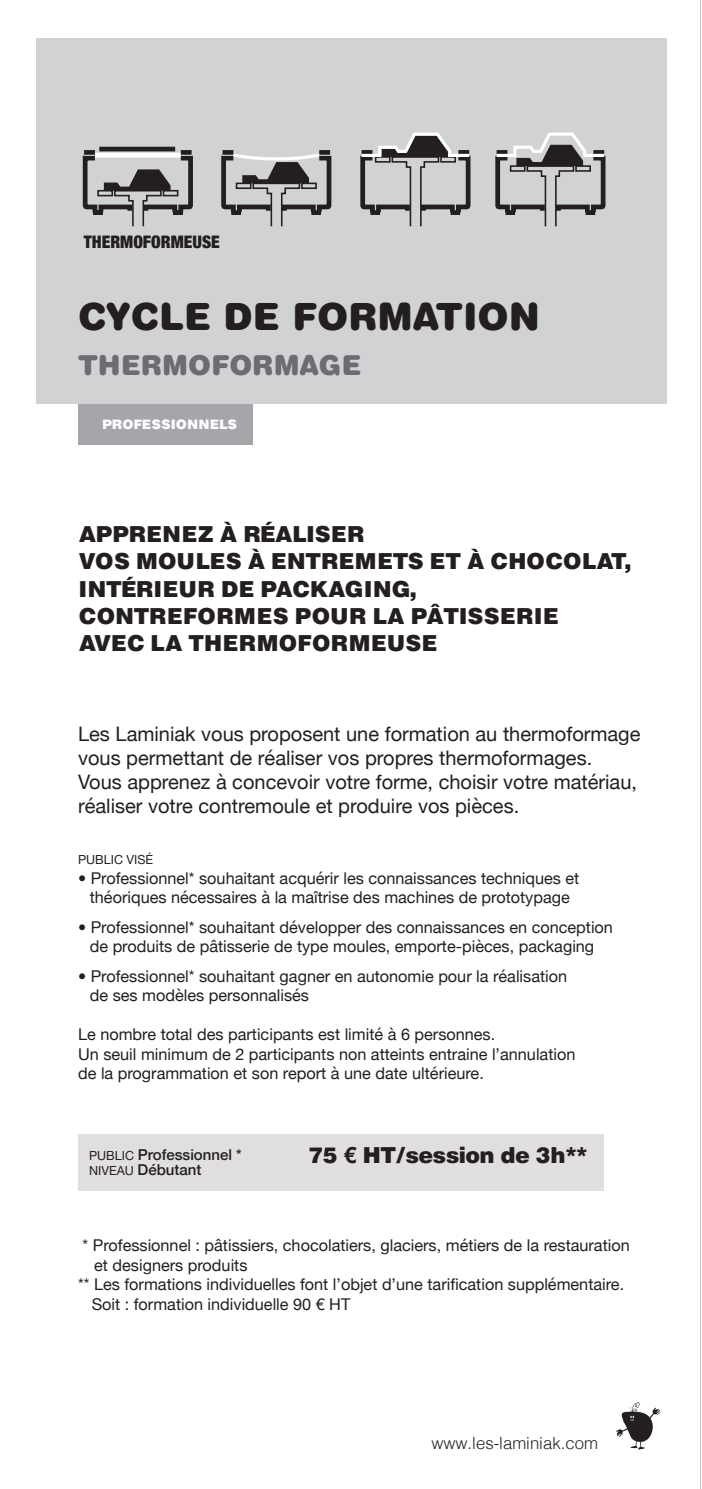
<style>
.page{position:relative;width:702px;height:1489px;background:#fff}
.page>*{position:absolute;margin:0;border:0;box-sizing:border-box;transform-origin:0 0}
.t1{font:900 37.5px "Helvetica Rounded";color:#231f20}
.t2{font:900 27.5px "Helvetica Rounded";color:#6c6d70}
.t3{font:900 22.5px/27px "Helvetica BQ";letter-spacing:.04em;color:#231f20}
.t4{font:900 22.5px "Helvetica BQ";color:#231f20}
.t5{font:20px/24px "Helvetica Neue";color:#231f20}
.t6{font:900 condensed 17.25px "Helvetica Neue";color:#231f20}
.t7{font:300 16.75px "Helvetica";color:#231f20}
.t8{font:16.25px/19.5px "Helvetica Neue";color:#231f20;text-align:center}
.t9{font:500 15px "Helvetica Neue";color:#231f20}
.t10{font:900 13.25px "Helvetica BQ";letter-spacing:.04em;color:#fff}
.t11{font:12.5px "Helvetica Neue";color:#231f20}
.s1{font-weight:300}
.s2{font-weight:400;font-size:12.5px}
.s3{font-family:"Helvetica Neue";font-weight:700}
</style>
<div class="page">
<svg style="left:700px;top:1px;width:1px;height:1487px"></svg>
<div style="left:78px;top:394px;width:174px;height:50px;background:#a5a6aa"></div>
<div style="left:37px;top:38px;width:630px;height:365px;background:#d1d2d4"></div>
<div style="left:78px;top:1134px;width:525px;height:56px;background:#e0dfde"></div>
<div style="left:84px;top:150px;width:11px;height:5px;background:#231f20"></div>
<div style="left:181px;top:150px;width:11px;height:5px;background:#231f20"></div>
<svg style="left:82px;top:153px;width:111px;height:74px"></svg>
<hr style="left:99px;top:147px;width:76px;height:4px;background:#231f20">
<div style="left:222px;top:150px;width:11px;height:5px;background:#231f20"></div>
<div style="left:319px;top:150px;width:11px;height:5px;background:#231f20"></div>
<svg style="left:221px;top:153px;width:111px;height:74px"></svg>
<svg style="left:360px;top:132px;width:111px;height:95px"></svg>
<svg style="left:495px;top:132px;width:111px;height:95px"></svg>
<svg style="left:616px;top:1402px;width:44px;height:47px"></svg>
<p class="t6" style="left:84px;top:231px;width:138px">THERMOFORMEUSE</p>
<h1 class="t1" style="left:78px;top:293px;width:463px">CYCLE DE FORMATION</h1>
<h2 class="t2" style="left:78px;top:348px;width:285px">THERMOFORMAGE</h2>
<p class="t10" style="left:103px;top:416px;width:136px">PROFESSIONNELS</p>
<h3 class="t3" style="left:79px;top:521px;width:553px">APPRENEZ À RÉALISER<br>VOS MOULES À ENTREMETS ET À CHOCOLAT,<br>INTÉRIEUR DE PACKAGING,<br>CONTREFORMES POUR LA PÂTISSERIE<br>AVEC LA THERMOFORMEUSE</h3>
<p class="t5" style="left:78px;top:721px;width:564px">Les Laminiak vous proposent une formation au thermoformage vous permettant de réaliser vos propres thermoformages.<br>Vous apprenez à concevoir votre forme, choisir votre matériau, réaliser votre contremoule et produire vos pièces.</p>
<p class="t11" style="left:78px;top:852px;width:76px">PUBLIC VISÉ</p>
<p class="t8" style="left:78px;top:868px;width:502px"><span class="s1">•</span> Professionnel* souhaitant acquérir les connaissances techniques et théoriques nécessaires à la maîtrise des machines de prototypage</p>
<p class="t8" style="left:78px;top:917px;width:536px"><span class="s1">•</span> Professionnel* souhaitant développer des connaissances en conception de produits de pâtisserie de type moules, emporte-pièces, packaging</p>
<p class="t8" style="left:90px;top:966px;width:479px;text-align:left;text-indent:-12px"><span class="s1">•</span> Professionnel* souhaitant gagner en autonomie pour la réalisation de ses modèles personnalisés</p>
<p class="t8" style="left:78px;top:1024px;width:499px;text-align:left">Le nombre total des participants est limité à 6 personnes.<br>Un seuil minimum de 2 participants non atteints entraine l’annulation de la programmation et son report à une date ultérieure.</p>
<p class="t9" style="left:89px;top:1145px;width:154px"><span class="s2">PUBLIC</span> Professionnel *</p>
<h3 class="t4" style="left:309px;top:1141px;width:280px">75 <span class="s3">€</span> HT/session de 3h**</h3>
<p class="t9" style="left:89px;top:1160px;width:114px"><span class="s2">NIVEAU</span> Débutant</p>
<p class="t8" style="left:83px;top:1235px;width:548px">* Professionnel : pâtissiers, chocolatiers, glaciers, métiers de la restauration</p>
<p class="t8" style="left:94px;top:1254px;width:155px">et designers produits</p>
<p class="t8" style="left:78px;top:1274px;width:547px">** Les formations individuelles font l’objet d’une tarification supplémentaire.</p>
<p class="t8" style="left:92px;top:1293px;width:260px">Soit : formation individuelle 90 € HT</p>
<p class="t7" style="left:431px;top:1436px;width:168px">www.les-laminiak.com</p>
</div>
